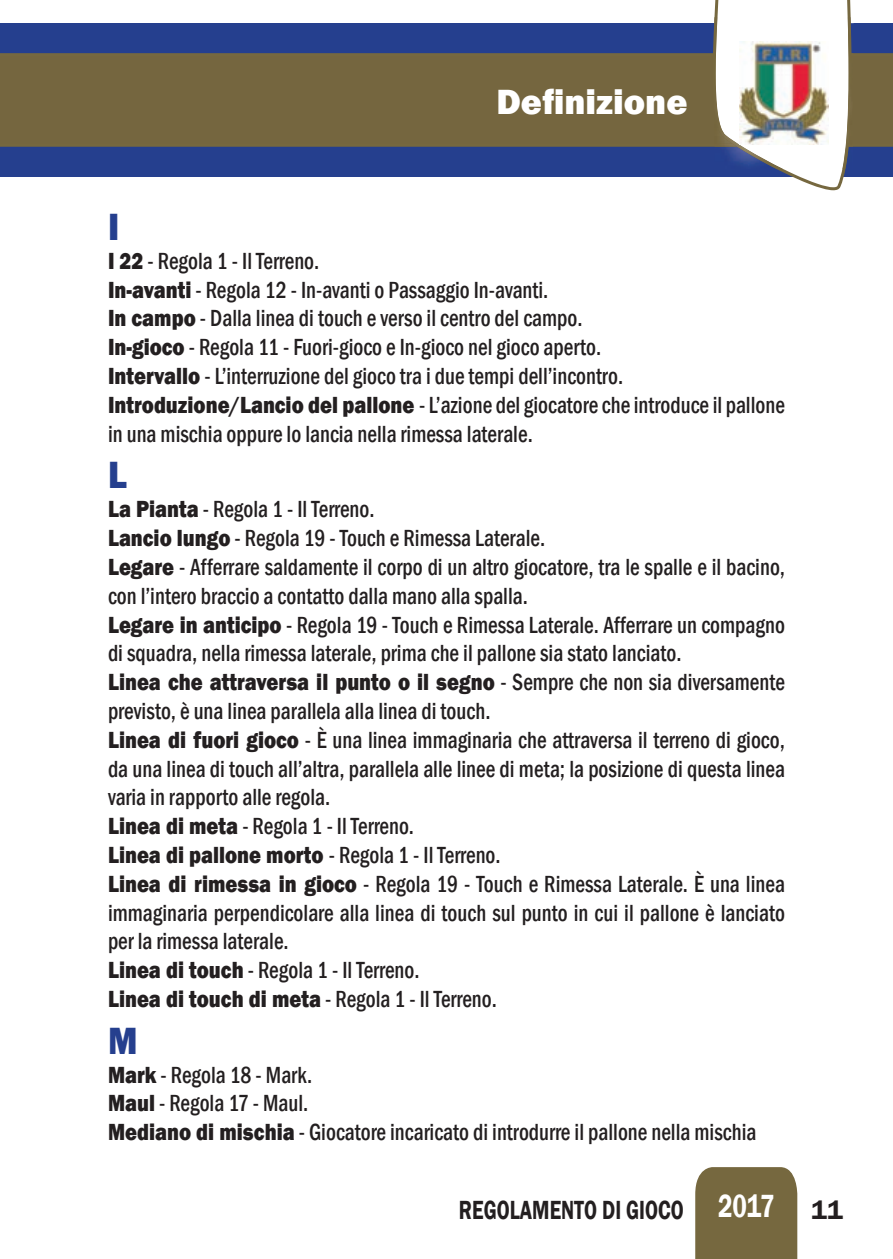
<style>
.page{position:relative;width:893px;height:1259px;background:#fff}
.page>*{position:absolute;margin:0;border:0;box-sizing:border-box;transform-origin:0 0}
.t1{font:800 39px "Franklin Gothic";color:#253f8e;scale:.9 1}
.t2{font:800 36px "Franklin Gothic";color:#fff}
.t3{font:600 27px "Franklin Gothic";color:#231f20;scale:.75 1}
.t4{font:500 condensed 24px/28.8px "Franklin Gothic";color:#231f20;scale:.9 1}
.s1{font-weight:800;font-stretch:normal}
.s2{font-size:33px;color:#fff}
</style>
<div class="page">
<div style="left:0;top:23px;width:893px;height:153px;background:#253f8e"></div>
<div style="left:0;top:55px;width:893px;height:90px;background:#75663f"></div>
<hr style="left:0;top:53px;width:893px;height:3px;background:#76683f">
<hr style="left:0;top:144px;width:893px;height:3px;background:#76683f">
<div style="left:695px;top:1167px;width:102px;height:92px;background:#76683f"></div>
<svg style="left:707px;top:0;width:149px;height:191px"></svg>
<img style="left:714px;top:17px;width:137px;height:152px">
<img style="left:740px;top:41px;width:88px;height:103px">
<h2 class="t2" style="left:496px;top:78px;width:193px">Definizione</h2>
<h1 class="t1" style="left:108px;top:202px;width:14px">I</h1>
<p class="t4" style="left:108px;top:246px;width:754px"><span class="s1">I 22</span> - Regola 1 - Il Terreno.<br><span class="s1">In-avanti</span> - Regola 12 - In-avanti o Passaggio In-avanti.<br><span class="s1">In campo</span> - Dalla linea di touch e verso il centro del campo.<br><span class="s1">In-gioco</span> - Regola 11 - Fuori-gioco e In-gioco nel gioco aperto.<br><span class="s1">Intervallo</span> - L’interruzione del gioco tra i due tempi dell’incontro.<br><span class="s1">Introduzione/Lancio del pallone</span> - L’azione del giocatore che introduce il pallone in una mischia oppure lo lancia nella rimessa laterale.</p>
<h1 class="t1" style="left:108px;top:450px;width:23px">L</h1>
<p class="t4" style="left:108px;top:495px;width:754px"><span class="s1">La Pianta</span> - Regola 1 - Il Terreno.<br><span class="s1">Lancio lungo</span> - Regola 19 - Touch e Rimessa Laterale.<br><span class="s1">Legare</span> - Afferrare saldamente il corpo di un altro giocatore, tra le spalle e il bacino, con l’intero braccio a contatto dalla mano alla spalla.<br><span class="s1">Legare in anticipo</span> - Regola 19 - Touch e Rimessa Laterale. Afferrare un compagno di squadra, nella rimessa laterale, prima che il pallone sia stato lanciato.<br><span class="s1">Linea che attraversa il punto o il segno</span> - Sempre che non sia diversamente previsto, è una linea parallela alla linea di touch.<br><span class="s1">Linea di fuori gioco</span> - È una linea immaginaria che attraversa il terreno di gioco, da una linea di touch all’altra, parallela alle linee di meta; la posizione di questa linea varia in rapporto alle regola.<br><span class="s1">Linea di meta</span> - Regola 1 - Il Terreno.<br><span class="s1">Linea di pallone morto</span> - Regola 1 - Il Terreno.<br><span class="s1">Linea di rimessa in gioco</span> - Regola 19 - Touch e Rimessa Laterale. È una linea immaginaria perpendicolare alla linea di touch sul punto in cui il pallone è lanciato per la rimessa laterale.<br><span class="s1">Linea di touch</span> - Regola 1 - Il Terreno.<br><span class="s1">Linea di touch di meta</span> - Regola 1 - Il Terreno.</p>
<h1 class="t1" style="left:108px;top:1015px;width:34px">M</h1>
<p class="t4" style="left:108px;top:1060px;width:722px"><span class="s1">Mark</span> - Regola 18 - Mark.<br><span class="s1">Maul</span> - Regola 17 - Maul.<br><span class="s1">Mediano di mischia</span> - Giocatore incaricato di introdurre il pallone nella mischia</p>
<p class="t3" style="left:459px;top:1193px;width:514px">REGOLAMENTO DI GIOCO <span class="s2">2017</span> 11</p>
</div>
